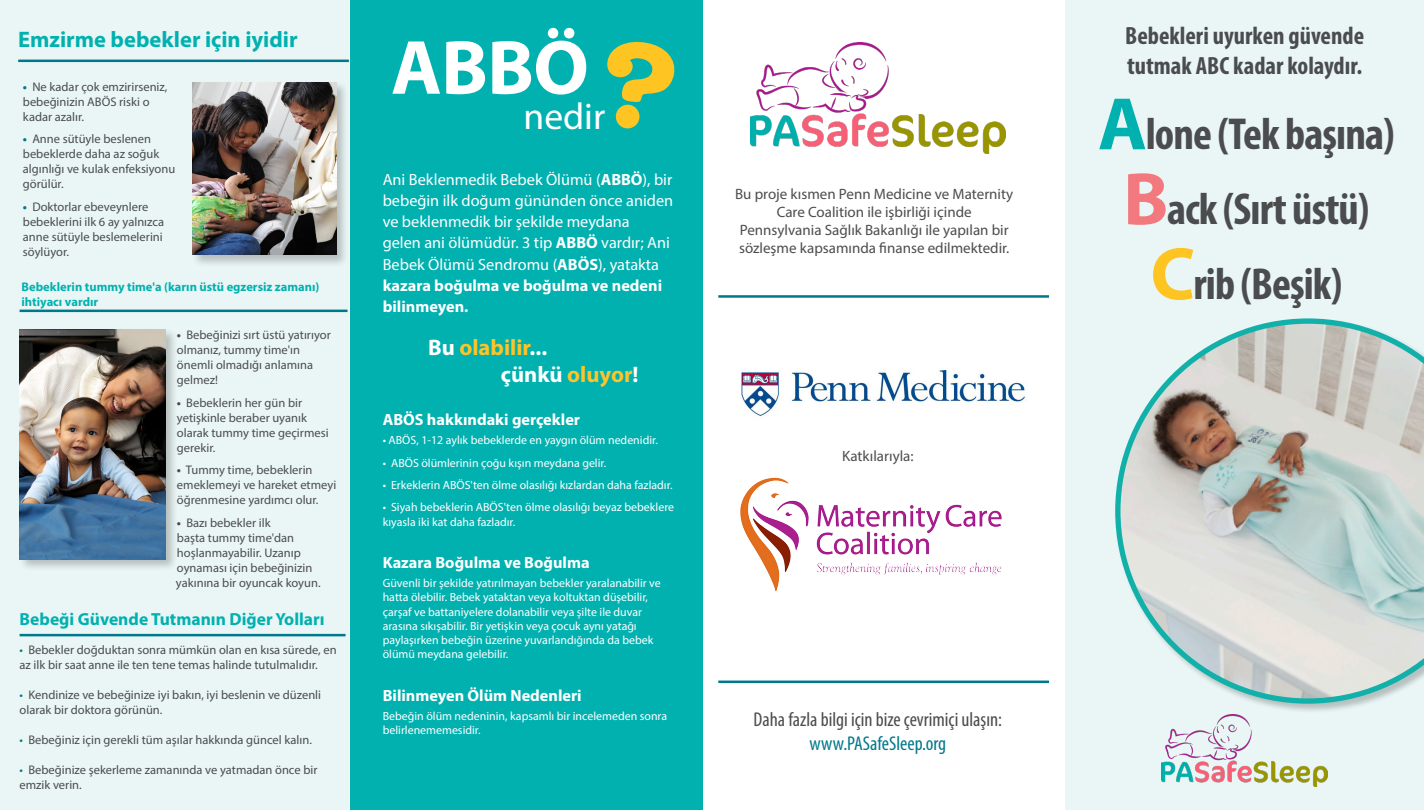
<style>
.page{position:relative;width:1424px;height:810px;background:#fff}
.page>*{position:absolute;margin:0;border:0;box-sizing:border-box;transform-origin:0 0}
.t1{font:700 77.5px "Myriad Pro";color:#fff}
.t2{font:700 condensed 45px "Myriad Pro";letter-spacing:-.02em;color:#4b4c4d}
.t3{font:37.5px "Myriad Pro";color:#fff}
.t4{font:700 condensed 25px "Myriad Pro";color:#4b4c4d}
.t5{font:700 22.5px "Myriad Pro";color:#00b1b0}
.t6{font:700 22.5px "Myriad Pro";color:#fec427}
.t7{font:700 22.5px "Myriad Pro";color:#fff}
.t8{font:condensed 20px/24px "Myriad Pro";color:#4b4c4d;text-align:center}
.t9{font:700 17.5px "Myriad Pro";color:#00b1b0}
.t10{font:16.25px/21.2px "Myriad Pro";color:#fff}
.t11{font:700 16.25px "Myriad Pro";color:#fff}
.t12{font:15px/18px "Myriad Pro";color:#4d4c4f;text-align:center}
.t13{font:12.5px/15px "Myriad Pro";color:#4b4c4d}
.t14{font:12.5px/15px "Myriad Pro";color:#4d4c4f}
.t15{font:700 12.5px/15px "Myriad Pro";color:#00b1b0}
.t16{font:11.88px/14.2px "Myriad Pro";color:#fff}
.s1{font-weight:700;color:#00788b}
.s2{font-weight:700}
.s3{color:#00788b}
.s4{color:#fff}
.s5{color:#fec42a}
.s6{font-stretch:normal;font-size:75px;color:#00b1b0}
.s7{font-stretch:normal;font-size:75px;color:#f2797e}
.s8{font-stretch:normal;font-size:75px;color:#fec422}
</style>
<div class="page">
<div style="left:1064px;top:0;width:359px;height:810px;background:#e9f6f5"></div>
<div style="left:0;top:0;width:349px;height:810px;background:#e9f6f5"></div>
<hr style="left:18px;top:60px;width:331px;height:2px;background:#00788b">
<div style="left:191px;top:81px;width:158px;height:186px;background:#231f20;opacity:.25"></div>
<img style="left:192px;top:82px;width:144px;height:173px">
<hr style="left:20px;top:634px;width:325px;height:2px;background:#00788b">
<div style="left:1114px;top:318px;width:309px;height:395px;background:#231f20;opacity:.25"></div>
<svg style="left:1115px;top:318px;width:308px;height:386px"></svg>
<hr style="left:20px;top:310px;width:327px;height:2px;background:#00788b">
<div style="left:18px;top:328px;width:160px;height:244px;background:#231f20;opacity:.25"></div>
<img style="left:20px;top:329px;width:146px;height:230px">
<div style="left:350px;top:0;width:352px;height:810px;background:#00b1b0"></div>
<svg style="left:607px;top:41px;width:68px;height:88px"></svg>
<img style="left:740px;top:477px;width:262px;height:115px">
<img style="left:750px;top:43px;width:255px;height:111px">
<img style="left:1161px;top:714px;width:166px;height:73px">
<hr style="left:718px;top:295px;width:330px;height:3px;background:#00788b">
<hr style="left:718px;top:681px;width:330px;height:2px;background:#00788b">
<img style="left:741px;top:370px;width:285px;height:46px">
<p class="t5" style="left:18px;top:25px;width:281px">Emzirme bebekler için iyidir</p>
<p class="t13" style="left:23px;top:79px;width:146px"><span class="s1">•</span> Ne kadar çok emzirirseniz, bebeğinizin ABÖS riski o kadar azalır.</p>
<p class="t13" style="left:23px;top:131px;width:154px"><span class="s1">•</span> Anne sütüyle beslenen bebeklerde daha az soğuk algınlığı ve kulak enfeksiyonu görülür.</p>
<p class="t13" style="left:23px;top:199px;width:143px"><span class="s1">•</span> Doktorlar ebeveynlere bebeklerini ilk 6 ay yalnızca anne sütüyle beslemelerini söylüyor.</p>
<p class="t15" style="left:22px;top:279px;width:299px">Bebeklerin tummy time'a (karın üstü egzersiz zamanı) ihtiyacı vardır</p>
<p class="t14" style="left:177px;top:327px;width:155px"><span class="s2">•</span> Bebeğinizi sırt üstü yatırıyor olmanız, tummy time'ın önemli olmadığı anlamına gelmez!</p>
<p class="t14" style="left:177px;top:395px;width:153px"><span class="s2">•</span> Bebeklerin her gün bir yetişkinle beraber uyanık olarak tummy time geçirmesi gerekir.</p>
<p class="t14" style="left:177px;top:462px;width:161px"><span class="s2">•</span> Tummy time, bebeklerin emeklemeyi ve hareket etmeyi öğrenmesine yardımcı olur.</p>
<p class="t14" style="left:176px;top:515px;width:146px"><span class="s2">•</span> Bazı bebekler ilk<br>başta tummy time'dan hoşlanmayabilir. Uzanıp oynaması için bebeğinizin yakınına bir oyuncak koyun.</p>
<p class="t9" style="left:20px;top:608px;width:306px">Bebeği Güvende Tutmanın Diğer Yolları</p>
<p class="t13" style="left:20px;top:642px;width:318px"><span class="s3">•</span> Bebekler doğduktan sonra mümkün olan en kısa sürede, en az ilk bir saat anne ile ten tene temas halinde tutulmalıdır.</p>
<p class="t13" style="left:20px;top:687px;width:303px"><span class="s3">•</span> Kendinize ve bebeğinize iyi bakın, iyi beslenin ve düzenli olarak bir doktora görünün.</p>
<p class="t13" style="left:20px;top:732px;width:294px"><span class="s3">•</span> Bebeğiniz için gerekli tüm aşılar hakkında güncel kalın.</p>
<p class="t13" style="left:20px;top:762px;width:299px"><span class="s3">•</span> Bebeğinize şekerleme zamanında ve yatmadan önce bir emzik verin.</p>
<p class="t1" style="left:391px;top:17px;width:199px">ABBÖ</p>
<p class="t3" style="left:523px;top:93px;width:83px">nedir</p>
<p class="t10" style="left:382px;top:168px;width:292px">Ani Beklenmedik Bebek Ölümü (<span class="s2">ABBÖ</span>), bir bebeğin ilk doğum gününden önce aniden ve beklenmedik bir şekilde meydana<br>gelen ani ölümüdür. 3 tip <span class="s2">ABBÖ</span> vardır; Ani Bebek Ölümü Sendromu (<span class="s2">ABÖS</span>), yatakta <span class="s2">kazara boğulma ve boğulma ve nedeni bilinmeyen.</span></p>
<p class="t6" style="left:428px;top:332px;width:120px"><span class="s4">Bu</span> olabilir<span class="s4">...</span></p>
<p class="t7" style="left:501px;top:360px;width:139px">çünkü <span class="s5">oluyor</span>!</p>
<p class="t11" style="left:382px;top:409px;width:199px">ABÖS hakkındaki gerçekler</p>
<p class="t16" style="left:382px;top:433px;width:276px">• ABÖS, 1-12 aylık bebeklerde en yaygın ölüm nedenidir.</p>
<p class="t16" style="left:382px;top:455px;width:225px">• ABÖS ölümlerinin çoğu kışın meydana gelir.</p>
<p class="t16" style="left:382px;top:478px;width:291px">• Erkeklerin ABÖS'ten ölme olasılığı kızlardan daha fazladır.</p>
<p class="t16" style="left:382px;top:499px;width:293px;line-height:15px">• Siyah bebeklerin ABÖS'ten ölme olasılığı beyaz bebeklere kıyasla iki kat daha fazladır.</p>
<p class="t11" style="left:382px;top:552px;width:208px">Kazara Boğulma ve Boğulma</p>
<p class="t16" style="left:382px;top:576px;width:279px">Güvenli bir şekilde yatırılmayan bebekler yaralanabilir ve hatta ölebilir. Bebek yataktan veya koltuktan düşebilir, çarşaf ve battaniyelere dolanabilir veya şilte ile duvar arasına sıkışabilir. Bir yetişkin veya çocuk aynı yatağı paylaşırken bebeğin üzerine yuvarlandığında da bebek ölümü meydana gelebilir.</p>
<p class="t11" style="left:382px;top:685px;width:200px">Bilinmeyen Ölüm Nedenleri</p>
<p class="t16" style="left:382px;top:708px;width:286px">Bebeğin ölüm nedeninin, kapsamlı bir incelemeden sonra belirlenememesidir.</p>
<p class="t12" style="left:735px;top:185px;width:279px">Bu proje kısmen Penn Medicine ve Maternity Care Coalition ile işbirliği içinde Pennsylvania Sağlık Bakanlığı ile yapılan bir sözleşme kapsamında finanse edilmektedir.</p>
<p class="t12" style="left:842px;top:447px;width:73px">Katkılarıyla:</p>
<p class="t8" style="left:753px;top:708px;width:250px">Daha fazla bilgi için bize çevrimiçi ulaşın: <span class="s3">www.PASafeSleep.org</span></p>
<p class="t4" style="left:1125px;top:20px;width:240px">Bebekleri uyurken güvende</p>
<p class="t4" style="left:1126px;top:50px;width:237px">tutmak ABC kadar kolaydır.</p>
<p class="t2" style="left:1097px;top:106px;width:298px"><span class="s6">A</span>lone (Tek başına)</p>
<p class="t2" style="left:1123px;top:181px;width:248px"><span class="s7">B</span>ack (Sırt üstü)</p>
<p class="t2" style="left:1150px;top:256px;width:193px"><span class="s8">C</span>rib (Beşik)</p>
</div>
